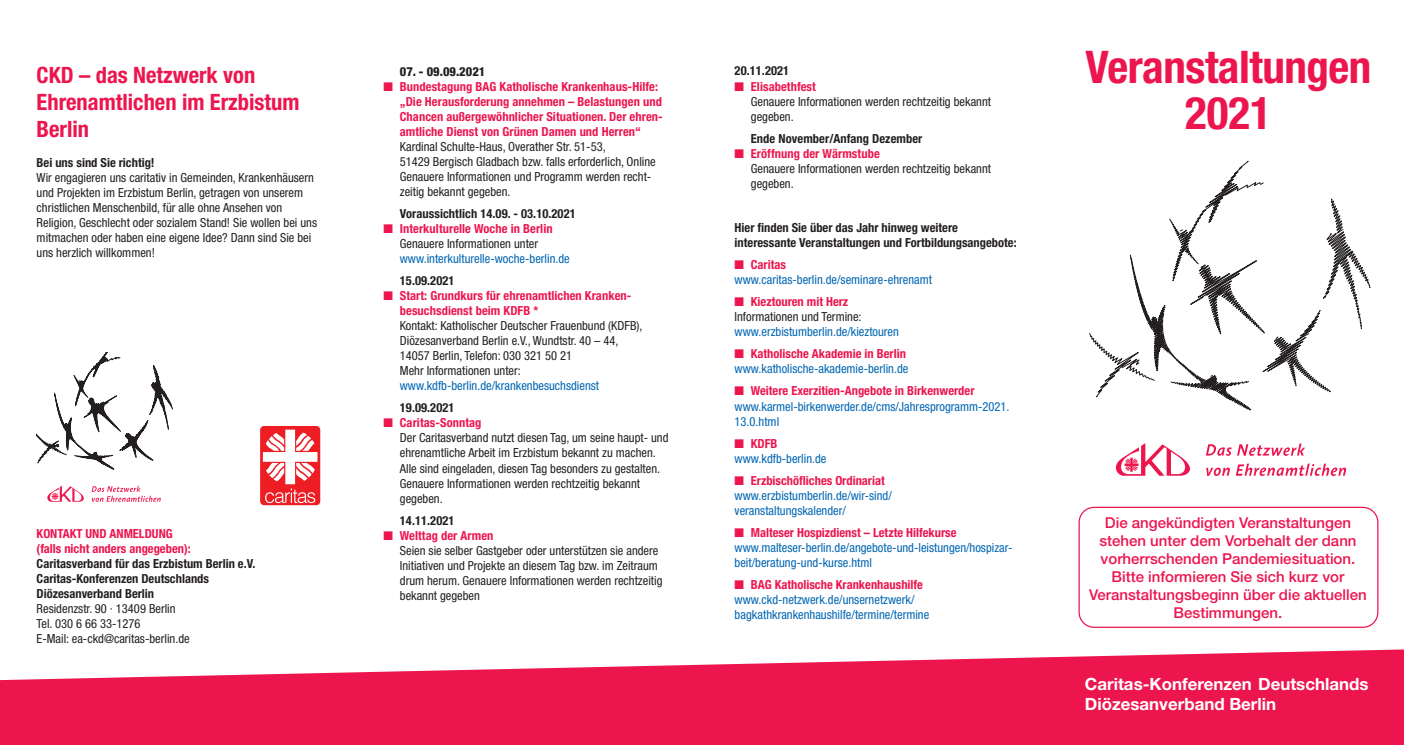
<style>
.page{position:relative;width:1404px;height:745px;background:#fff}
.page>*{position:absolute;margin:0;border:0;box-sizing:border-box;transform-origin:0 0}
.t1{font:700 condensed 45px/45px "Helvetica Neue";letter-spacing:-.01em;color:#ed154e;text-align:center}
.t2{font:700 condensed 22.5px/27px "Helvetica Neue";color:#ed154e}
.t3{font:700 16.88px/20.2px "Helvetica Neue";color:#fff}
.t4{font:500 15px/18px "Helvetica Neue";color:#ed154e;text-align:center}
.t5{font:condensed 12.5px/15px "Helvetica Neue";color:#231f20}
.t6{font:condensed 12.5px/15px "Helvetica Neue";color:#0166b3}
.t7{font:700 condensed 12.5px/15px "Helvetica Neue";letter-spacing:.005em;color:#ed154e}
.t8{font:700 condensed 12.5px/15px "Helvetica Neue";color:#231f20}
.t9{font:800 condensed 12.5px "Helvetica Neue";color:#231f20}
.s1{font-weight:400;color:#231f20}
.s2{color:#ed154e}
.s3{font-weight:700;color:#ed154e}
</style>
<div class="page">
<svg style="left:1089px;top:161px;width:281px;height:249px"></svg>
<svg style="left:1206px;top:443px;width:98px;height:12px"></svg>
<svg style="left:1206px;top:467px;width:23px;height:8px"></svg>
<svg style="left:1236px;top:463px;width:109px;height:12px"></svg>
<svg style="left:1115px;top:443px;width:74px;height:32px"></svg>
<svg style="left:37px;top:352px;width:136px;height:117px"></svg>
<svg style="left:92px;top:485px;width:69px;height:16px"></svg>
<svg style="left:47px;top:485px;width:37px;height:16px"></svg>
<svg style="left:0;top:649px;width:1403px;height:95px;fill:#ed154e"></svg>
<div style="left:260px;top:425px;width:60px;height:80px;background:#ee1d23;border-radius:4px"></div>
<svg style="left:263px;top:429px;width:54px;height:73px"></svg>
<div style="left:1078px;top:506px;width:300px;height:121px;border:1px solid #ed154e;border-radius:15px"></div>
<h2 class="t2" style="left:37px;top:61px;width:264px">CKD – das Netzwerk von<br>Ehrenamtlichen im Erzbistum<br>Berlin</h2>
<p class="t8" style="left:37px;top:155px;width:119px">Bei uns sind Sie richtig!</p>
<p class="t5" style="left:37px;top:170px;width:282px">Wir engagieren uns caritativ in Gemeinden, Krankenhäusern und Projekten im Erzbistum Berlin, getragen von unserem christlichen Menschenbild, für alle ohne Ansehen von Religion, Geschlecht oder sozialem Stand! Sie wollen bei uns mitmachen oder haben eine eigene Idee? Dann sind Sie bei uns herzlich willkommen!</p>
<p class="t7" style="left:37px;top:526px;width:156px">KONTAKT UND ANMELDUNG (falls nicht anders angegeben):</p>
<p class="t8" style="left:37px;top:556px;width:220px">Caritasverband für das Erzbistum Berlin e.V.<br>Caritas-Konferenzen Deutschlands<br>Diözesanverband Berlin</p>
<p class="t5" style="left:37px;top:601px;width:155px">Residenzstr. 90 · 13409 Berlin<br>Tel. 030 6 66 33-1276<br>E-Mail: ea-ckd@caritas-berlin.de</p>
<p class="t9" style="left:400px;top:63px;width:87px">07. - 09.09.2021</p>
<p class="t7" style="left:400px;top:79px;width:264px;text-indent:-16px">■ Bundestagung BAG Katholische Krankenhaus-Hilfe: „Die Herausforderung annehmen – Belastungen und Chancen außergewöhnlicher Situationen. Der ehren&shy;amtliche Dienst von Grünen Damen und Herren“</p>
<p class="t5" style="left:400px;top:139px;width:257px">Kardinal Schulte-Haus, Overather Str. 51-53,<br>51429 Bergisch Gladbach bzw. falls erforderlich, Online Genauere Informationen und Programm werden recht&shy;zeitig bekannt gegeben.</p>
<p class="t8" style="left:400px;top:206px;width:177px">Voraussichtlich 14.09. - 03.10.2021</p>
<p class="t7" style="left:383px;top:221px;width:170px;text-align:center">■ Interkulturelle Woche in Berlin<br><span class="s1">Genauere Informationen unter</span></p>
<p class="t6" style="left:400px;top:251px;width:171px">www.interkulturelle-woche-berlin.de</p>
<p class="t8" style="left:400px;top:273px;width:56px">15.09.2021</p>
<p class="t7" style="left:400px;top:288px;width:233px;text-indent:-16px">■ Start: Grundkurs für ehrenamtlichen Kranken&shy;besuchsdienst beim KDFB *</p>
<p class="t5" style="left:400px;top:318px;width:244px">Kontakt: Katholischer Deutscher Frauenbund (KDFB), Diözesanverband Berlin e.V., Wundtstr. 40 – 44, 14057 Berlin, Telefon: 030 321 50 21<br>Mehr Informationen unter:</p>
<p class="t6" style="left:400px;top:378px;width:201px">www.kdfb-berlin.de/krankenbesuchsdienst</p>
<p class="t8" style="left:400px;top:400px;width:56px">19.09.2021</p>
<p class="t5" style="left:400px;top:415px;width:270px;text-indent:-16px"><span class="s2">■</span> <span class="s3">Caritas-Sonntag<br></span>Der Caritasverband nutzt diesen Tag, um seine haupt- und ehrenamtliche Arbeit im Erzbistum bekannt zu machen.<br>Alle sind eingeladen, diesen Tag besonders zu gestalten.<br>Genauere Informationen werden rechtzeitig bekannt gegeben.</p>
<p class="t8" style="left:400px;top:512px;width:56px">14.11.2021</p>
<p class="t5" style="left:400px;top:527px;width:264px;text-indent:-16px"><span class="s2">■</span> <span class="s3">Welttag der Armen<br></span>Seien sie selber Gastgeber oder unterstützen sie andere Initiativen und Projekte an diesem Tag bzw. im Zeitraum drum herum. Genauere Informationen werden rechtzeitig bekannt gegeben</p>
<p class="t8" style="left:734px;top:63px;width:56px">20.11.2021</p>
<p class="t5" style="left:750px;top:78px;width:242px;text-indent:-16px"><span class="s2">■</span> <span class="s3">Elisabethfest<br></span>Genauere Informationen werden rechtzeitig bekannt gegeben.</p>
<p class="t8" style="left:750px;top:130px;width:173px">Ende November/Anfang Dezember</p>
<p class="t5" style="left:750px;top:145px;width:242px;text-indent:-16px"><span class="s2">■</span> <span class="s3">Eröffnung der Wärmstube<br></span>Genauere Informationen werden rechtzeitig bekannt gegeben.</p>
<p class="t8" style="left:734px;top:220px;width:283px">Hier finden Sie über das Jahr hinweg weitere interessante Veranstaltungen und Fortbildungsangebote:</p>
<p class="t6" style="left:734px;top:257px;width:199px"><span class="s2">■</span> <span class="s3">Caritas </span>www.caritas-berlin.de/seminare-ehrenamt</p>
<p class="t5" style="left:734px;top:294px;width:128px"><span class="s2">■</span> <span class="s3">Kieztouren mit Herz<br></span>Informationen und Termine:</p>
<p class="t6" style="left:734px;top:324px;width:166px">www.erzbistumberlin.de/kieztouren</p>
<p class="t6" style="left:734px;top:346px;width:175px"><span class="s2">■</span> <span class="s3">Katholische Akademie in Berlin </span>www.katholische-akademie-berlin.de</p>
<p class="t6" style="left:734px;top:383px;width:276px"><span class="s2">■</span> <span class="s3">Weitere Exerzitien-Angebote in Birkenwerder </span>www.karmel-birkenwerder.de/cms/Jahresprogramm-2021.<br>13.0.html</p>
<p class="t6" style="left:734px;top:435px;width:93px"><span class="s2">■</span> <span class="s3">KDFB </span>www.kdfb-berlin.de</p>
<p class="t6" style="left:734px;top:472px;width:159px"><span class="s2">■</span> <span class="s3">Erzbischöfliches Ordinariat </span>www.erzbistumberlin.de/wir-sind/ veranstaltungskalender/</p>
<p class="t6" style="left:734px;top:524px;width:279px"><span class="s2">■</span> <span class="s3">Malteser Hospizdienst – Letzte Hilfekurse </span>www.malteser-berlin.de/angebote-und-leistungen/hospizar&shy;beit/beratung-und-kurse.html</p>
<p class="t6" style="left:734px;top:576px;width:196px"><span class="s2">■</span> <span class="s3">BAG Katholische Krankenhaushilfe </span>www.ckd-netzwerk.de/unsernetzwerk/ bagkathkrankenhaushilfe/termine/termine</p>
<h1 class="t1" style="left:1085px;top:44px;width:287px">Veranstaltungen<br>2021</h1>
<p class="t4" style="left:1089px;top:513px;width:279px">Die angekündigten Veranstaltungen stehen unter dem Vorbehalt der dann vorherrschenden Pandemiesituation.<br>Bitte informieren Sie sich kurz vor Veranstaltungsbeginn über die aktuellen Bestimmungen.</p>
<h3 class="t3" style="left:1084px;top:673px;width:285px">Caritas-Konferenzen Deutschlands<br>Diözesanverband Berlin</h3>
</div>
